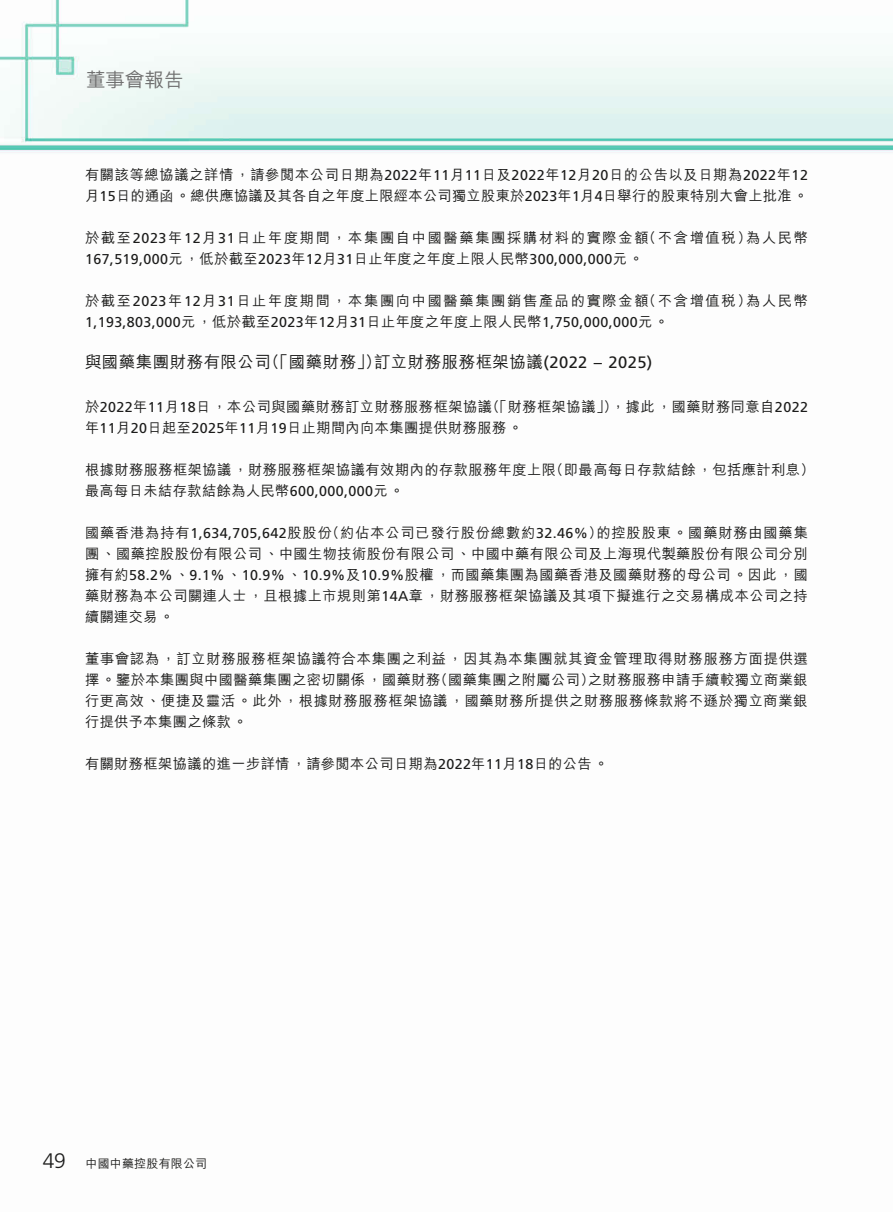
<style>
.page{position:relative;width:893px;height:1212px;background:#fff}
.page>*{position:absolute;margin:0;border:0;box-sizing:border-box;transform-origin:0 0}
.t1{font:500 19.5px "M Hei HK";color:#6f6f6f}
.t2{font:500 16.5px "M Hei HK";letter-spacing:.025em;color:#1c1c1b}
.t3{font:500 14.25px/21px "M Hei HK";letter-spacing:.035em;color:#1c1c1b}
.t4{font:14.25px "Frutiger LT Std";letter-spacing:.025em;color:#1c1c1b}
.t5{font:500 14.25px "M Hei HK";letter-spacing:.115em;color:#1c1c1b}
.t6{font:500 12px "M Hei HK";letter-spacing:.015em;color:#1c1c1b}
.s1{font-family:"Frutiger LT Std";font-weight:400}
.s2{font-family:"M Hei HK";font-weight:500}
.s3{font-family:"Frutiger LT Std";font-weight:300;font-size:21px}
</style>
<div class="page">
<img style="left:0;top:0;width:893px;height:153px">
<h1 class="t1" style="left:86px;top:65px;width:99px">董事會報告</h1>
<p class="t3" style="left:85px;top:163px;width:724px">有關該等總協議之詳情，請參閱本公司日期為<span class="s1">2022</span>年<span class="s1">11</span>月<span class="s1">11</span>日及<span class="s1">2022</span>年<span class="s1">12</span>月<span class="s1">20</span>日的公告以及日期為<span class="s1">2022</span>年<span class="s1">12</span>月<span class="s1">15</span>日的通函。總供應協議及其各自之年度上限經本公司獨立股東於<span class="s1">2023</span>年<span class="s1">1</span>月<span class="s1">4</span>日舉行的股東特別大會上批准。</p>
<p class="t5" style="left:85px;top:228px;width:724px">於截至<span class="s1">2023</span>年<span class="s1">12</span>月<span class="s1">31</span>日止年度期間，本集團自中國醫藥集團採購材料的實際金額（不含增值稅）為人民幣</p>
<p class="t4" style="left:85px;top:251px;width:560px">167,519,000<span class="s2">元，低於截至</span>2023<span class="s2">年</span>12<span class="s2">月</span>31<span class="s2">日止年度之年度上限人民幣</span>300,000,000<span class="s2">元。</span></p>
<p class="t5" style="left:85px;top:291px;width:724px">於截至<span class="s1">2023</span>年<span class="s1">12</span>月<span class="s1">31</span>日止年度期間，本集團向中國醫藥集團銷售產品的實際金額（不含增值稅）為人民幣</p>
<p class="t4" style="left:85px;top:314px;width:585px">1,193,803,000<span class="s2">元，低於截至</span>2023<span class="s2">年</span>12<span class="s2">月</span>31<span class="s2">日止年度之年度上限人民幣</span>1,750,000,000<span class="s2">元。</span></p>
<p class="t2" style="left:85px;top:350px;width:569px">與國藥集團財務有限公司（「國藥財務」）訂立財務服務框架協議<span class="s1">(2022 – 2025)</span></p>
<p class="t3" style="left:85px;top:395px;width:724px">於<span class="s1">2022</span>年<span class="s1">11</span>月<span class="s1">18</span>日，本公司與國藥財務訂立財務服務框架協議（「財務框架協議」），據此，國藥財務同意自<span class="s1">2022</span>年<span class="s1">11</span>月<span class="s1">20</span>日起至<span class="s1">2025</span>年<span class="s1">11</span>月<span class="s1">19</span>日止期間內向本集團提供財務服務。</p>
<p class="t3" style="left:85px;top:458px;width:731px">根據財務服務框架協議，財務服務框架協議有效期內的存款服務年度上限（即最高每日存款結餘，包括應計利息）最高每日未結存款結餘為人民幣<span class="s1">600,000,000</span>元。</p>
<p class="t3" style="left:85px;top:521px;width:724px;text-align:justify">國藥香港為持有<span class="s1">1,634,705,642</span>股股份（約佔本公司已發行股份總數約<span class="s1">32.46%</span>）的控股股東。國藥財務由國藥集團、國藥控股股份有限公司、中國生物技術股份有限公司、中國中藥有限公司及上海現代製藥股份有限公司分別擁有約<span class="s1">58.2%</span>、<span class="s1">9.1%</span>、<span class="s1">10.9%</span>、<span class="s1">10.9%</span>及<span class="s1">10.9%</span>股權，而國藥集團為國藥香港及國藥財務的母公司。因此，國藥財務為本公司關連人士，且根據上市規則第<span class="s1">14A</span>章，財務服務框架協議及其項下擬進行之交易構成本公司之持續關連交易。</p>
<p class="t3" style="left:85px;top:647px;width:724px;text-align:justify">董事會認為，訂立財務服務框架協議符合本集團之利益，因其為本集團就其資金管理取得財務服務方面提供選擇。鑒於本集團與中國醫藥集團之密切關係，國藥財務（國藥集團之附屬公司）之財務服務申請手續較獨立商業銀行更高效、便捷及靈活。此外，根據財務服務框架協議，國藥財務所提供之財務服務條款將不遜於獨立商業銀行提供予本集團之條款。</p>
<p class="t3" style="left:85px;top:752px;width:525px">有關財務框架協議的進一步詳情，請參閱本公司日期為<span class="s1">2022</span>年<span class="s1">11</span>月<span class="s1">18</span>日的公告。</p>
<p class="t6" style="left:43px;top:1155px;width:166px"><span class="s3">49</span> 中國中藥控股有限公司</p>
</div>
